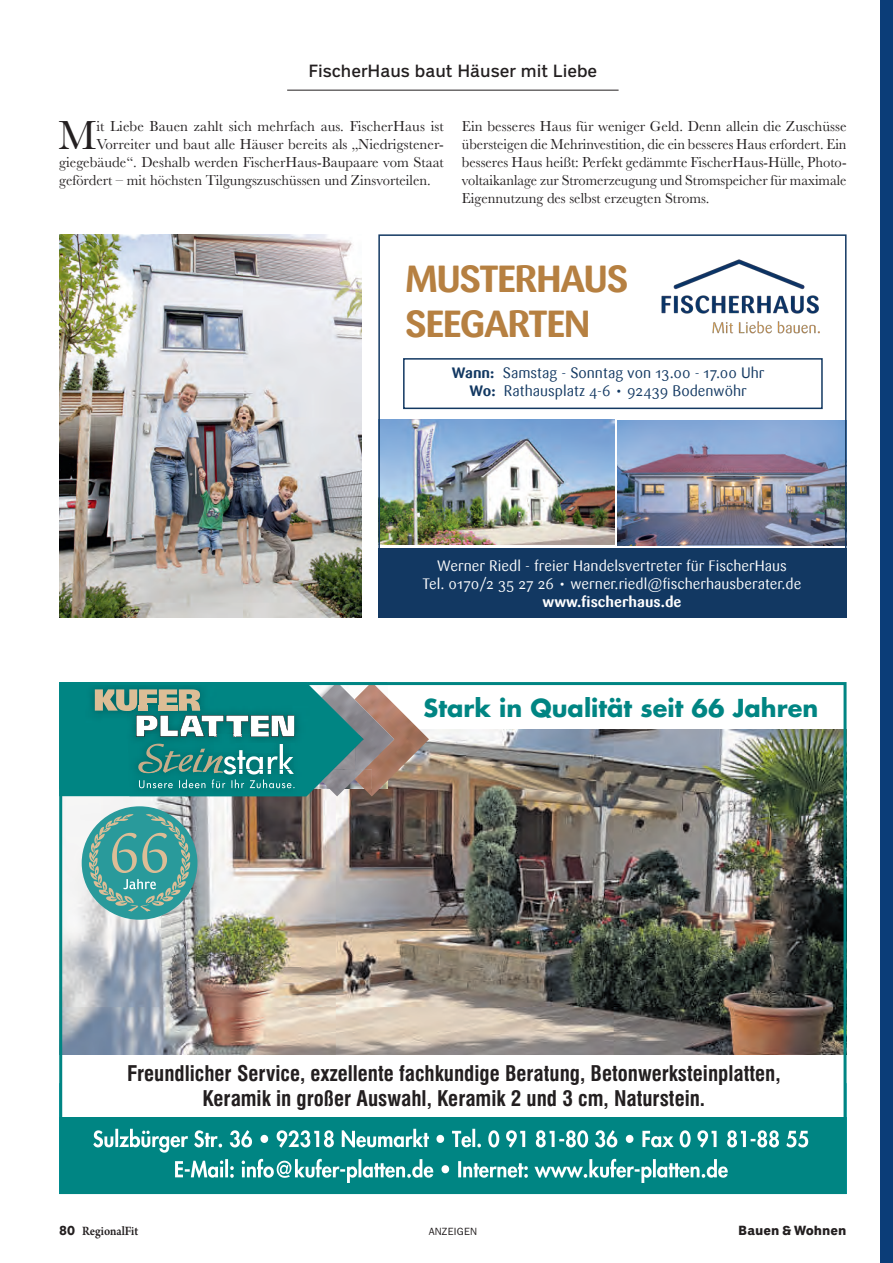
<style>
.page{position:relative;width:893px;height:1263px;background:#fff}
.page>*{position:absolute;margin:0;border:0;box-sizing:border-box;transform-origin:0 0}
.t1{font:42.15px "Baskerville";color:#231f20}
.t2{font:700 37.5px/45px "Sari";letter-spacing:-.04em;color:#b68041}
.t3{font:700 24px "Futura";color:#008583}
.t4{font:700 condensed 21px/25.2px "Swiss 721 BT";color:#231f20;text-align:center}
.t5{font:18px "Coop";color:#231f20}
.t6{font:15px/18px "Baskerville";color:#231f20;text-align:justify}
.t7{font:15px/18px "Sari";color:#fff;text-align:center}
.t8{font:15px/18px "Sari";color:#123862;text-align:center}
.t9{font:700 15px "Sari";color:#fff}
.t10{font:600 13.5px "Arno Pro";color:#231f20;scale:.9 1}
.t11{font:700 13.5px "Coop";color:#231f20}
.t12{font:10.5px "Franklin Gothic";letter-spacing:.02em;color:#231f20}
.s1{font-weight:700}
.s2{font-family:"Coop";font-weight:700}
</style>
<div class="page">
<img style="left:429px;top:729px;width:413px;height:50px">
<img style="left:372px;top:704px;width:57px;height:75px">
<img style="left:363px;top:686px;width:31px;height:83px">
<img style="left:363px;top:769px;width:9px;height:10px">
<svg style="left:63px;top:686px;width:300px;height:93px;background:#33908c"></svg>
<img style="left:63px;top:779px;width:779px;height:276px">
<svg style="left:63px;top:1117px;width:779px;height:72px;background:#239694"></svg>
<div style="left:59px;top:682px;width:787px;height:511px;border:3px solid #008583"></div>
<svg style="left:82px;top:806px;width:115px;height:113px;background:#68aaa5"></svg>
<img style="left:59px;top:234px;width:302px;height:383px">
<div style="left:378px;top:548px;width:468px;height:69px;background:#123862"></div>
<img style="left:661px;top:259px;width:158px;height:75px">
<div style="left:403px;top:358px;width:419px;height:51px;border:2px solid #123862"></div>
<img style="left:381px;top:419px;width:233px;height:125px">
<img style="left:617px;top:420px;width:226px;height:125px">
<div style="left:378px;top:234px;width:468px;height:383px;border:2px solid #123862"></div>
<hr style="left:287px;top:90px;width:331px;height:1px;background:#231f20">
<div style="left:880px;top:0;width:12px;height:1262px;background:#0b3d78"></div>
<p class="t5" style="left:308px;top:61px;width:290px">FischerHaus baut Häuser mit Liebe</p>
<h1 class="t1" style="left:58px;top:109px;width:39px">M</h1>
<p class="t6" style="left:96px;top:118px;width:349px">it Liebe Bauen zahlt sich mehrfach aus. FischerHaus ist</p>
<p class="t6" style="left:96px;top:136px;width:349px">Vorreiter und baut alle Häuser bereits als „Niedrigstener-</p>
<p class="t6" style="left:59px;top:154px;width:386px">giegebäude“. Deshalb werden FischerHaus-Baupaare vom Staat</p>
<p class="t6" style="left:59px;top:172px;width:373px">gefördert – mit höchsten Tilgungszuschüssen und Zinsvorteilen.</p>
<p class="t6" style="left:461px;top:118px;width:386px">Ein besseres Haus für weniger Geld. Denn allein die Zuschüsse übersteigen die Mehrinvestition, die ein besseres Haus erfordert. Ein besseres Haus heißt: Perfekt gedämmte FischerHaus-Hülle, Photo&shy;voltaikanlage zur Stromerzeugung und Stromspeicher für maximale Eigennutzung des selbst erzeugten Stroms.</p>
<h2 class="t2" style="left:405px;top:256px;width:224px">MUSTERHAUS<br>SEEGARTEN</h2>
<p class="t8" style="left:451px;top:364px;width:314px"><span class="s1">Wann:</span> Samstag - Sonntag von 13.00 - 17.00 Uhr<br><span class="s1">Wo:</span> Rathausplatz 4-6 • 92439 Bodenwöhr</p>
<p class="t7" style="left:422px;top:556px;width:380px">Werner Riedl - freier Handelsvertreter für FischerHaus<br>Tel. 0170/2 35 27 26 • werner.riedl@fischerhausberater.de</p>
<p class="t9" style="left:542px;top:592px;width:140px">www.fischerhaus.de</p>
<h3 class="t3" style="left:423px;top:695px;width:396px">Stark in Qualität seit 66 Jahren</h3>
<h3 class="t4" style="left:127px;top:1060px;width:654px">Freundlicher Service, exzellente fachkundige Beratung, Betonwerksteinplatten,<br>Keramik in großer Auswahl, Keramik 2 und 3 cm, Naturstein.</h3>
<p class="t10" style="left:59px;top:1223px;width:89px"><span class="s2">80</span> RegionalFit</p>
<p class="t12" style="left:428px;top:1225px;width:50px">ANZEIGEN</p>
<p class="t11" style="left:738px;top:1222px;width:110px">Bauen &amp; Wohnen</p>
</div>
